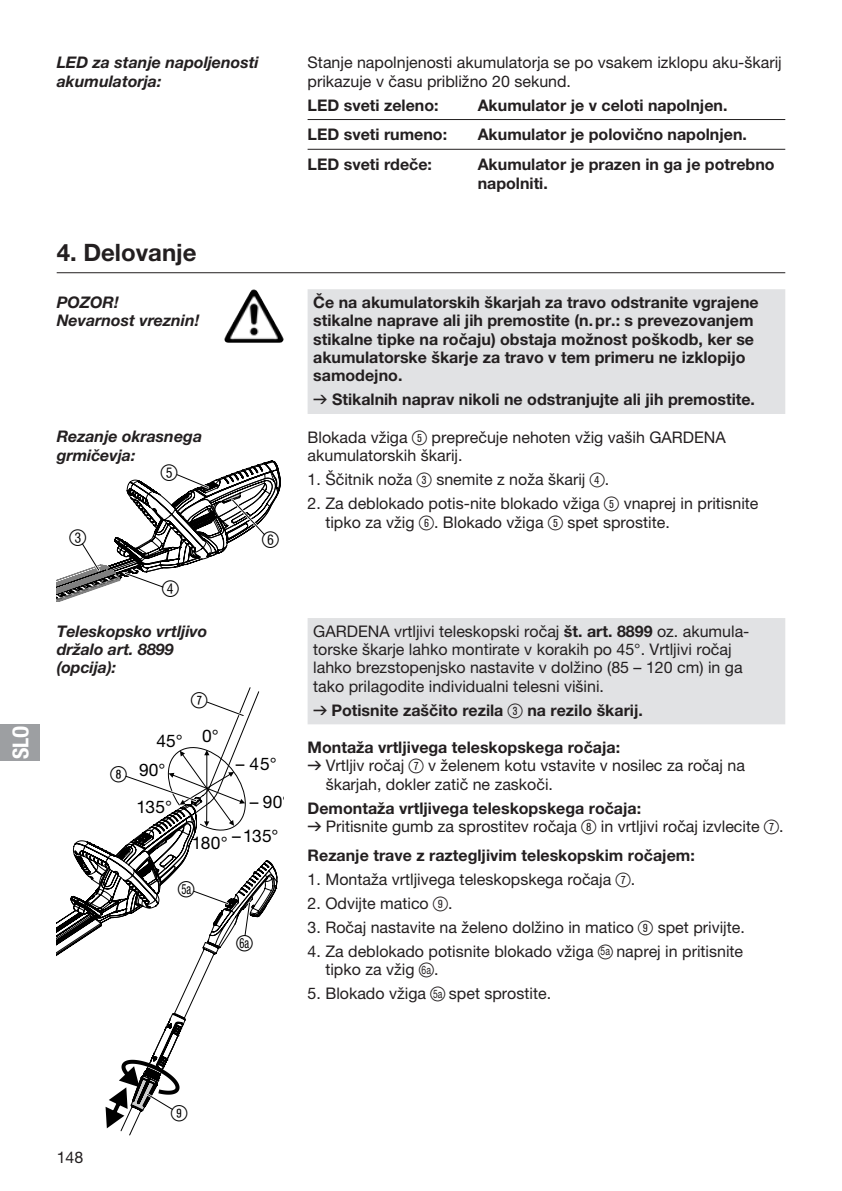
<style>
.page{position:relative;width:842px;height:1191px;background:#fff}
.page>*{position:absolute;margin:0;border:0;box-sizing:border-box;transform-origin:0 0}
.t1{font:700 24px "GARDENA Pro";color:#231f20}
.t2{font:22px "Ziffern";color:#000}
.t3{font:22px "GARDENA Pro Bo Cond";color:#fff}
.t4{font:22px "Ziffernim Kreisund Quadrat BQ";color:#000}
.t5{font:17.4px/28.6px "GARDENA Pro";letter-spacing:.01em;color:#000}
.t6{font:16px/18.4px "GARDENA Pro";color:#231f20}
.t7{font:700 16px/18.4px "GARDENA Pro";color:#231f20}
.t8{font:italic 700 16px/18.4px "GARDENA Pro";color:#231f20}
.t9{font:condensed 14px "GARDENA Pro";color:#000;scale:.75 1}
.s1{font-family:"Formdruck";font-weight:400}
.s2{font-family:"Ziffernim Kreisund Quadrat BQ";font-size:20px}
.s3{font-family:"Ziffernim Kreisund Quadrat BQ";font-stretch:normal;font-size:22px}
.s4{font-weight:700}
.s5{font-family:"Ziffernim Kreisund Quadrat BQ";font-weight:400;font-size:20px}
.s6{font-family:"Formdruck"}
.s7{font-size:11.6px}
</style>
<div class="page">
<div style="left:0;top:724px;width:40px;height:36px;background:#9d9fa2"></div>
<hr style="left:308px;top:119px;width:477px;height:1px;background:#231f20">
<hr style="left:308px;top:149px;width:477px;height:1px;background:#231f20">
<svg style="left:308px;top:289px;width:477px;height:435px;fill:#e1e2e4"></svg>
<hr style="left:57px;top:272px;width:728px;height:1px;background:#231f20">
<img style="left:226px;top:289px;width:27px;height:45px">
<svg style="left:57px;top:460px;width:224px;height:141px"></svg>
<svg style="left:57px;top:687px;width:221px;height:449px"></svg>
<h2 class="t3" style="left:7px;top:759px;width:35px;rotate:-90deg">SLO</h2>
<p class="t8" style="left:57px;top:53px;width:204px">LED za stanje napoljenosti akumulatorja:</p>
<p class="t6" style="left:308px;top:53px;width:476px">Stanje napolnjenosti akumulatorja se po vsakem izklopu aku-škarij prikazuje v času približno 20 sekund.</p>
<p class="t7" style="left:308px;top:95px;width:132px">LED sveti zeleno:</p>
<p class="t7" style="left:478px;top:95px;width:251px">Akumulator je v celoti napolnjen.</p>
<p class="t7" style="left:308px;top:125px;width:141px">LED sveti rumeno:</p>
<p class="t7" style="left:478px;top:125px;width:271px">Akumulator je polovično napolnjen.</p>
<p class="t7" style="left:308px;top:155px;width:126px">LED sveti rdeče:</p>
<p class="t7" style="left:478px;top:155px;width:298px">Akumulator je prazen in ga je potrebno napolniti.</p>
<h1 class="t1" style="left:57px;top:237px;width:142px">4. Delovanje</h1>
<p class="t8" style="left:57px;top:292px;width:144px">POZOR!<br>Nevarnost vreznin!</p>
<p class="t7" style="left:313px;top:292px;width:447px">Če na akumulatorskih škarjah za travo odstranite vgrajene stikalne naprave ali jih premostite (n.pr.: s prevezovanjem stikalne tipke na ročaju) obstaja možnost poškodb, ker se akumulatorske škarje za travo v tem primeru ne izklopijo samodejno.</p>
<p class="t7" style="left:313px;top:390px;width:443px"><span class="s1">v</span> Stikalnih naprav nikoli ne odstranjujte ali jih premostite.</p>
<p class="t8" style="left:57px;top:427px;width:147px">Rezanje okrasnega grmičevja:</p>
<h2 class="t2" style="left:161px;top:460px;width:19px">5</h2>
<p class="t6" style="left:308px;top:427px;width:420px">Blokada vžiga <span class="s2">5</span> preprečuje nehoten vžig vaših GARDENA akumulatorskih škarij.</p>
<p class="t6" style="left:308px;top:470px;width:303px">1. Ščitnik noža <span class="s2">3</span> snemite z noža škarij <span class="s2">4</span>.</p>
<p class="t6" style="left:325px;top:494px;width:435px;text-indent:-18px">2. Za deblokado potis-nite blokado vžiga <span class="s2">5</span> vnaprej in pritisnite tipko za vžig <span class="s2">6</span>. Blokado vžiga <span class="s2">5</span> spet sprostite.</p>
<h2 class="t2" style="left:69px;top:525px;width:19px">3</h2>
<h2 class="t2" style="left:262px;top:528px;width:19px">6</h2>
<h2 class="t2" style="left:162px;top:576px;width:19px">4</h2>
<p class="t8" style="left:57px;top:621px;width:152px">Teleskopsko vrtljivo držalo art. 8899 (opcija):</p>
<h2 class="t4" style="left:110px;top:761px;width:18px">8</h2>
<p class="t5" style="left:139px;top:726px;width:45px;text-indent:17px">45°<br>90°</p>
<p class="t5" style="left:136px;top:792px;width:37px">135°</p>
<h2 class="t4" style="left:191px;top:687px;width:18px">7</h2>
<p class="t5" style="left:202px;top:721px;width:18px">0°</p>
<p class="t5" style="left:236px;top:749px;width:42px">– 45°</p>
<p class="t5" style="left:250px;top:787px;width:41px">– 90°</p>
<p class="t5" style="left:232px;top:821px;width:48px">– 135°</p>
<p class="t5" style="left:192px;top:828px;width:38px">180°</p>
<p class="t9" style="left:178px;top:881px;width:23px"><span class="s3">ß</span>5 a</p>
<p class="t9" style="left:236px;top:935px;width:23px"><span class="s3">ß</span>6 a</p>
<p class="t6" style="left:313px;top:621px;width:436px">GARDENA vrtljivi teleskopski ročaj <span class="s4">št. art. 8899</span> oz. akumula&shy;torske škarje lahko montirate v korakih po 45°. Vrtljivi ročaj lahko brezstopenjsko nastavite v dolžino (85 – 120 cm) in ga tako prilagodite individualni telesni višini.</p>
<p class="t7" style="left:313px;top:700px;width:331px"><span class="s1">v</span> Potisnite zaščito rezila <span class="s5">3</span> na rezilo škarij.</p>
<p class="t7" style="left:308px;top:737px;width:314px">Montaža vrtljivega teleskopskega ročaja:</p>
<p class="t6" style="left:308px;top:756px;width:439px"><span class="s6">v</span> Vrtljiv ročaj <span class="s2">7</span> v želenem kotu vstavite v nosilec za ročaj na</p>
<p class="t6" style="left:326px;top:774px;width:229px">škarjah, dokler zatič ne zaskoči.</p>
<p class="t6" style="left:308px;top:798px;width:477px"><span class="s4">Demontaža vrtljivega teleskopskega ročaja:<br></span><span class="s6">v</span> Pritisnite gumb za sprostitev ročaja <span class="s2">8</span> in vrtljivi ročaj izvlecite <span class="s2">7</span>.</p>
<p class="t7" style="left:308px;top:845px;width:389px">Rezanje trave z raztegljivim teleskopskim ročajem:</p>
<p class="t6" style="left:308px;top:869px;width:329px">1. Montaža vrtljivega teleskopskega ročaja <span class="s2">7</span>.</p>
<p class="t6" style="left:308px;top:893px;width:147px">2. Odvijte matico <span class="s2">9</span>.</p>
<p class="t6" style="left:308px;top:917px;width:439px">3. Ročaj nastavite na želeno dolžino in matico <span class="s2">9</span> spet privijte.</p>
<p class="t6" style="left:325px;top:941px;width:419px;text-indent:-18px">4. Za deblokado potisnite blokado vžiga <span class="s2">ß</span><span class="s7">5a</span> naprej in pritisnite tipko za vžig <span class="s2">ß</span><span class="s7">6a</span> .</p>
<p class="t6" style="left:308px;top:984px;width:245px">5. Blokado vžiga <span class="s2">ß</span><span class="s7">5a</span> spet sprostite.</p>
<p class="t6" style="left:57px;top:1147px;width:28px">148</p>
<h2 class="t4" style="left:171px;top:1100px;width:18px">9</h2>
</div>
